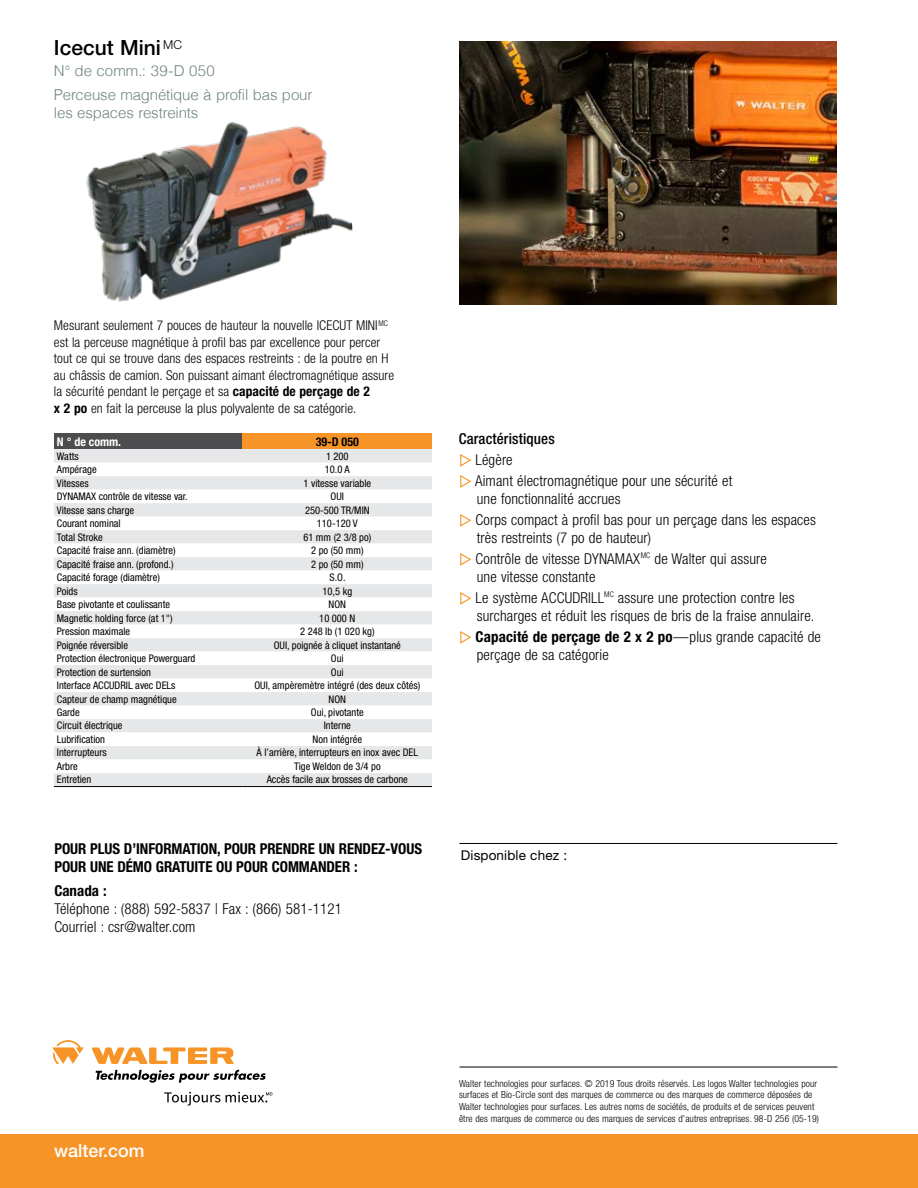
<style>
.page{position:relative;width:918px;height:1188px;background:#fff}
.page>*{position:absolute;margin:0;border:0;box-sizing:border-box;transform-origin:0 0}
.t1{font:500 21px "Helvetica Neue LT Std";color:#000}
.t2{font:500 18px "Helvetica Neue LT Std";color:#fff}
.t3{font:300 condensed 15px/21px "Helvetica Neue LT Std";letter-spacing:.01em;color:#000}
.t4{font:700 condensed 15px/18px "Helvetica Neue LT Std";letter-spacing:-.005em;color:#000}
.t5{font:300 15px/24.8px "Helvetica";letter-spacing:-.01em;color:#6f8480}
.t6{font:500 condensed 15px "Helvetica Neue LT Std";letter-spacing:.01em;color:#000}
.t7{font:300 condensed 13.5px/16.5px "Helvetica Neue LT Std";letter-spacing:.005em;color:#000}
.t8{font:13.5px "Helvetica Neue LT Std";letter-spacing:.01em;color:#000}
.t9{font:700 condensed 12px "Helvetica Neue LT Std";color:#fff}
.t10{font:700 condensed 12px "Helvetica Neue LT Std";color:#000}
.t11{font:condensed 10.5px "Helvetica Neue LT Std";color:#000}
.t12{font:300 condensed 9.75px/11.7px "Helvetica Neue LT Std";letter-spacing:.01em;color:#000}
.s1{font-weight:700}
</style>
<div class="page">
<div style="left:0;top:1134px;width:918px;height:54px;background:#f79428"></div>
<hr style="left:459px;top:843px;width:378px;height:1px;background:#000">
<hr style="left:459px;top:1067px;width:378px;height:1px;background:#000">
<img style="left:86px;top:122px;width:267px;height:180px">
<svg style="left:460px;top:454px;width:12px;height:13px"></svg>
<svg style="left:460px;top:475px;width:12px;height:13px"></svg>
<svg style="left:460px;top:514px;width:12px;height:13px"></svg>
<svg style="left:460px;top:553px;width:12px;height:13px"></svg>
<svg style="left:460px;top:592px;width:12px;height:13px"></svg>
<svg style="left:460px;top:631px;width:12px;height:13px"></svg>
<div style="left:54px;top:434px;width:189px;height:15px;background:#4d4d4f"></div>
<div style="left:243px;top:434px;width:189px;height:15px;background:#f79428"></div>
<div style="left:54px;top:449px;width:378px;height:337px;background:#e6e7e8"></div>
<svg style="left:54px;top:463px;width:378px;height:310px"></svg>
<hr style="left:54px;top:786px;width:189px;height:1px;background:#000">
<hr style="left:243px;top:786px;width:189px;height:1px;background:#000">
<img style="left:459px;top:41px;width:378px;height:263px">
<svg style="left:52px;top:1040px;width:32px;height:24px"></svg>
<svg style="left:92px;top:1047px;width:142px;height:17px"></svg>
<svg style="left:96px;top:1070px;width:170px;height:13px"></svg>
<svg style="left:164px;top:1092px;width:56px;height:14px"></svg>
<svg style="left:226px;top:1092px;width:46px;height:10px"></svg>
<h1 class="t1" style="left:54px;top:36px;width:130px">Icecut Mini <sup>MC</sup></h1>
<h3 class="t5" style="left:54px;top:57px;width:260px">N° de comm.: 39-D 050<br>Perceuse magnétique à profil bas pour</h3>
<h3 class="t5" style="left:54px;top:100px;width:146px">les espaces restreints</h3>
<p class="t7" style="left:54px;top:317px;width:342px">Mesurant seulement 7 pouces de hauteur la nouvelle ICECUT MINI<sup>MC </sup>est la perceuse magnétique à profil bas par excellence pour percer tout ce qui se trouve dans des espaces restreints : de la poutre en H au châssis de camion. Son puissant aimant électromagnétique assure la sécurité pendant le perçage et sa <span class="s1">capacité de perçage de 2<br>x 2 po</span> en fait la perceuse la plus polyvalente de sa catégorie.</p>
<p class="t9" style="left:57px;top:434px;width:66px">N ° de comm.</p>
<p class="t10" style="left:316px;top:434px;width:45px">39-D 050</p>
<p class="t11" style="left:57px;top:450px;width:23px">Watts</p>
<p class="t11" style="left:326px;top:450px;width:24px">1 200</p>
<p class="t11" style="left:57px;top:463px;width:41px">Ampérage</p>
<p class="t11" style="left:325px;top:463px;width:27px">10.0 A</p>
<p class="t11" style="left:57px;top:477px;width:33px">Vitesses</p>
<p class="t11" style="left:304px;top:477px;width:69px">1 vitesse variable</p>
<p class="t11" style="left:57px;top:490px;width:132px">DYNAMAX contrôle de vitesse var.</p>
<p class="t11" style="left:331px;top:490px;width:15px">OUI</p>
<p class="t11" style="left:57px;top:504px;width:79px">Vitesse sans charge</p>
<p class="t11" style="left:305px;top:504px;width:66px">250-500 TR/MIN</p>
<p class="t11" style="left:57px;top:517px;width:65px">Courant nominal</p>
<p class="t11" style="left:317px;top:517px;width:42px">110-120 V</p>
<p class="t11" style="left:57px;top:531px;width:47px">Total Stroke</p>
<p class="t11" style="left:303px;top:531px;width:69px">61 mm (2 3/8 po)</p>
<p class="t11" style="left:57px;top:544px;width:120px">Capacité fraise ann. (diamètre)</p>
<p class="t11" style="left:311px;top:544px;width:54px">2 po (50 mm)</p>
<p class="t11" style="left:57px;top:558px;width:118px">Capacité fraise ann. (profond.)</p>
<p class="t11" style="left:311px;top:558px;width:54px">2 po (50 mm)</p>
<p class="t11" style="left:57px;top:571px;width:105px">Capacité forage (diamètre)</p>
<p class="t11" style="left:329px;top:571px;width:18px">S.O.</p>
<p class="t11" style="left:57px;top:585px;width:22px">Poids</p>
<p class="t11" style="left:323px;top:585px;width:31px">10,5 kg</p>
<p class="t11" style="left:57px;top:598px;width:115px">Base pivotante et coulissante</p>
<p class="t11" style="left:329px;top:598px;width:19px">NON</p>
<p class="t11" style="left:57px;top:612px;width:117px">Magnetic holding force (at 1")</p>
<p class="t11" style="left:319px;top:612px;width:38px">10 000 N</p>
<p class="t11" style="left:57px;top:625px;width:75px">Pression maximale</p>
<p class="t11" style="left:300px;top:625px;width:76px">2 248 lb (1 020 kg)</p>
<p class="t11" style="left:57px;top:639px;width:73px">Poignée réversible</p>
<p class="t11" style="left:274px;top:639px;width:129px">OUI, poignée à cliquet instantané</p>
<p class="t11" style="left:57px;top:652px;width:140px">Protection électronique Powerguard</p>
<p class="t11" style="left:331px;top:652px;width:14px">Oui</p>
<p class="t11" style="left:57px;top:666px;width:96px">Protection de surtension</p>
<p class="t11" style="left:331px;top:666px;width:14px">Oui</p>
<p class="t11" style="left:57px;top:679px;width:120px">Interface ACCUDRIL avec DELs</p>
<p class="t11" style="left:254px;top:679px;width:167px">OUI, ampèremètre intégré (des deux côtés)</p>
<p class="t11" style="left:57px;top:693px;width:121px">Capteur de champ magnétique</p>
<p class="t11" style="left:329px;top:693px;width:19px">NON</p>
<p class="t11" style="left:57px;top:706px;width:24px">Garde</p>
<p class="t11" style="left:311px;top:706px;width:55px">Oui, pivotante</p>
<p class="t11" style="left:57px;top:720px;width:67px">Circuit électrique</p>
<p class="t11" style="left:324px;top:720px;width:29px">Interne</p>
<p class="t11" style="left:57px;top:733px;width:50px">Lubrification</p>
<p class="t11" style="left:313px;top:733px;width:51px">Non intégrée</p>
<p class="t11" style="left:57px;top:747px;width:51px">Interrupteurs</p>
<p class="t11" style="left:257px;top:747px;width:163px">À l’arrière, interrupteurs en inox avec DEL</p>
<p class="t11" style="left:57px;top:760px;width:22px">Arbre</p>
<p class="t11" style="left:294px;top:760px;width:88px">Tige Weldon de 3/4 po</p>
<p class="t11" style="left:57px;top:774px;width:36px">Entretien</p>
<p class="t11" style="left:267px;top:774px;width:143px">Accès facile aux brosses de carbone</p>
<h3 class="t4" style="left:54px;top:839px;width:369px">POUR PLUS D’INFORMATION, POUR PRENDRE UN RENDEZ-VOUS<br>POUR UNE DÉMO GRATUITE OU POUR COMMANDER :</h3>
<h3 class="t4" style="left:54px;top:881px;width:54px">Canada :</h3>
<h3 class="t3" style="left:54px;top:899px;width:289px;line-height:18px">Téléphone : (888) 592-5837 | Fax : (866) 581-1121<br>Courriel : csr@walter.com</h3>
<h3 class="t6" style="left:459px;top:430px;width:98px">Caractéristiques</h3>
<h3 class="t3" style="left:475px;top:449px;width:259px">Légère<br>Aimant électromagnétique pour une sécurité et</h3>
<h3 class="t3" style="left:476px;top:488px;width:342px">une fonctionnalité accrues<br>Corps compact à profil bas pour un perçage dans les espaces</h3>
<h3 class="t3" style="left:476px;top:527px;width:293px">très restreints (7 po de hauteur)<br>Contrôle de vitesse DYNAMAX<sup>MC</sup> de Walter qui assure</h3>
<h3 class="t3" style="left:476px;top:566px;width:320px">une vitesse constante<br>Le système ACCUDRILL<sup>MC</sup> assure une protection contre les</h3>
<h3 class="t3" style="left:476px;top:605px;width:347px">surcharges et réduit les risques de bris de la fraise annulaire.<br><span class="s1">Capacité de perçage de 2 x 2 po</span>—plus grande capacité de</h3>
<h3 class="t3" style="left:477px;top:644px;width:134px">perçage de sa catégorie</h3>
<p class="t8" style="left:461px;top:847px;width:108px">Disponible chez :</p>
<h2 class="t2" style="left:54px;top:1140px;width:92px">walter.com</h2>
<p class="t12" style="left:459px;top:1077px;width:361px">Walter technologies pour surfaces. © 2019 Tous droits réservés. Les logos Walter technologies pour surfaces et Bio-Circle sont des marques de commerce ou des marques de commerce déposées de Walter technologies pour surfaces. Les autres noms de sociétés, de produits et de services peuvent être des marques de commerce ou des marques de services d’autres entreprises. 98-D 256 (05-19)</p>
</div>
